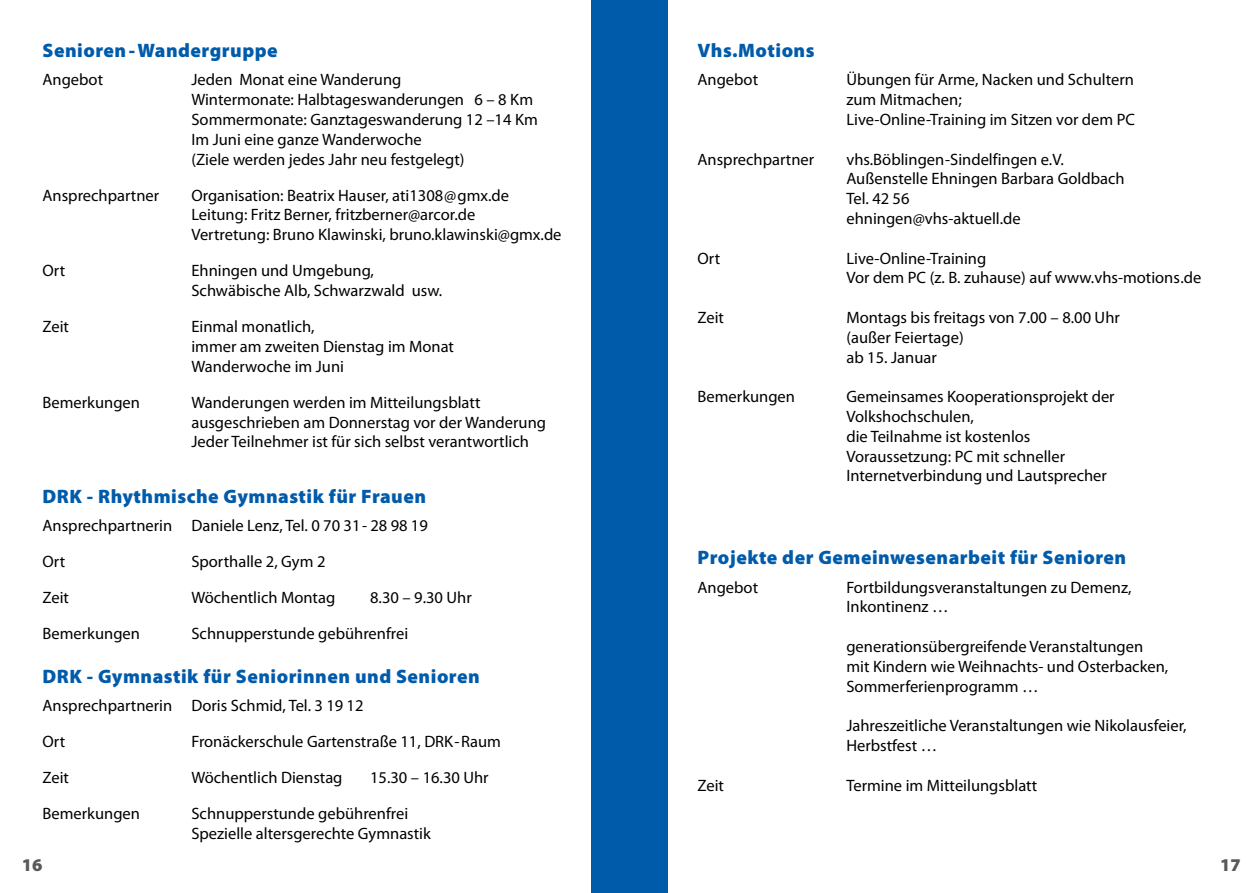
<style>
.page{position:relative;width:1259px;height:893px;background:#fff}
.page>*{position:absolute;margin:0;border:0;box-sizing:border-box;transform-origin:0 0}
.t1{font:900 19.5px "Myriad Pro";letter-spacing:.025em;color:#005baa}
.t2{font:900 18px "Myriad Pro";color:#58595b}
.t3{font:16.5px/19.8px "Myriad Pro";color:#000}
</style>
<div class="page">
<div style="left:591px;top:0;width:77px;height:893px;background:#005baa"></div>
<p class="t1" style="left:43px;top:38px;width:237px">Senioren-Wandergruppe</p>
<p class="t3" style="left:43px;top:70px;width:62px">Angebot</p>
<p class="t3" style="left:191px;top:70px;width:348px">Jeden Monat eine Wanderung<br>Wintermonate: Halbtageswanderungen 6 – 8 Km Sommermonate: Ganztageswanderung 12 –14 Km Im Juni eine ganze Wanderwoche<br>(Ziele werden jedes Jahr neu festgelegt)</p>
<p class="t3" style="left:43px;top:185px;width:118px">Ansprechpartner</p>
<p class="t3" style="left:191px;top:185px;width:372px">Organisation: Beatrix Hauser, ati1308@gmx.de<br>Leitung: Fritz Berner, fritzberner@arcor.de<br>Vertretung: Bruno Klawinski, bruno.klawinski@gmx.de</p>
<p class="t3" style="left:43px;top:261px;width:24px">Ort</p>
<p class="t3" style="left:191px;top:261px;width:252px">Ehningen und Umgebung,<br>Schwäbische Alb, Schwarzwald usw.</p>
<p class="t3" style="left:43px;top:316px;width:28px">Zeit</p>
<p class="t3" style="left:191px;top:316px;width:264px">Einmal monatlich,<br>immer am zweiten Dienstag im Monat<br>Wanderwoche im Juni</p>
<p class="t3" style="left:43px;top:392px;width:99px">Bemerkungen</p>
<p class="t3" style="left:191px;top:392px;width:356px">Wanderungen werden im Mitteilungsblatt ausgeschrieben am Donnerstag vor der Wanderung<br>Jeder Teilnehmer ist für sich selbst verantwortlich</p>
<p class="t1" style="left:43px;top:483px;width:385px">DRK - Rhythmische Gymnastik für Frauen</p>
<p class="t3" style="left:43px;top:508px;width:387px;line-height:36px">Ansprechpartnerin Daniele Lenz, Tel. 0 70 31- 28 98 19<br>Ort</p>
<p class="t3" style="left:191px;top:552px;width:136px">Sporthalle 2, Gym 2</p>
<p class="t3" style="left:43px;top:588px;width:28px">Zeit</p>
<p class="t3" style="left:191px;top:588px;width:145px">Wöchentlich Montag</p>
<p class="t3" style="left:370px;top:588px;width:103px">8.30 – 9.30 Uhr</p>
<p class="t3" style="left:43px;top:624px;width:99px">Bemerkungen</p>
<p class="t3" style="left:191px;top:624px;width:218px">Schnupperstunde gebührenfrei</p>
<p class="t1" style="left:43px;top:663px;width:439px">DRK - Gymnastik für Seniorinnen und Senioren</p>
<p class="t3" style="left:43px;top:687px;width:322px;line-height:36px">Ansprechpartnerin Doris Schmid, Tel. 3 19 12<br>Ort</p>
<p class="t3" style="left:191px;top:731px;width:311px">Fronäckerschule Gartenstraße 11, DRK-Raum</p>
<p class="t3" style="left:43px;top:767px;width:28px">Zeit</p>
<p class="t3" style="left:191px;top:767px;width:153px">Wöchentlich Dienstag</p>
<p class="t3" style="left:370px;top:767px;width:120px">15.30 – 16.30 Uhr</p>
<p class="t3" style="left:43px;top:803px;width:99px">Bemerkungen</p>
<p class="t3" style="left:191px;top:803px;width:241px">Schnupperstunde gebührenfrei<br>Spezielle altersgerechte Gymnastik</p>
<p class="t1" style="left:697px;top:38px;width:119px">Vhs.Motions</p>
<p class="t3" style="left:697px;top:70px;width:62px">Angebot</p>
<p class="t3" style="left:846px;top:70px;width:290px">Übungen für Arme, Nacken und Schultern zum Mitmachen;<br>Live-Online-Training im Sitzen vor dem PC</p>
<p class="t3" style="left:697px;top:149px;width:118px">Ansprechpartner</p>
<p class="t3" style="left:846px;top:149px;width:280px">vhs.Böblingen-Sindelfingen e.V.<br>Außenstelle Ehningen Barbara Goldbach<br>Tel. 42 56<br>ehningen@vhs-aktuell.de</p>
<p class="t3" style="left:697px;top:248px;width:24px">Ort</p>
<p class="t3" style="left:846px;top:248px;width:356px">Live-Online-Training<br>Vor dem PC (z. B. zuhause) auf www.vhs-motions.de</p>
<p class="t3" style="left:697px;top:307px;width:28px">Zeit</p>
<p class="t3" style="left:846px;top:307px;width:275px">Montags bis freitags von 7.00 – 8.00 Uhr (außer Feiertage)<br>ab 15. Januar</p>
<p class="t3" style="left:697px;top:387px;width:99px">Bemerkungen</p>
<p class="t3" style="left:846px;top:387px;width:270px">Gemeinsames Kooperationsprojekt der<br>Volkshochschulen,<br>die Teilnahme ist kostenlos<br>Voraussetzung: PC mit schneller<br>Internetverbindung und Lautsprecher</p>
<p class="t1" style="left:697px;top:545px;width:430px">Projekte der Gemeinwesenarbeit für Senioren</p>
<p class="t3" style="left:697px;top:577px;width:62px">Angebot</p>
<p class="t3" style="left:846px;top:577px;width:287px">Fortbildungsveranstaltungen zu Demenz,<br>Inkontinenz …</p>
<p class="t3" style="left:846px;top:636px;width:323px">generationsübergreifende Veranstaltungen mit Kindern wie Weihnachts- und Osterbacken,<br>Sommerferienprogramm …</p>
<p class="t3" style="left:846px;top:715px;width:342px">Jahreszeitliche Veranstaltungen wie Nikolausfeier,<br>Herbstfest …</p>
<p class="t3" style="left:697px;top:775px;width:28px">Zeit</p>
<p class="t3" style="left:846px;top:775px;width:192px">Termine im Mitteilungsblatt</p>
<p class="t2" style="left:22px;top:853px;width:22px">16</p>
<p class="t2" style="left:1220px;top:853px;width:22px">17</p>
</div>
